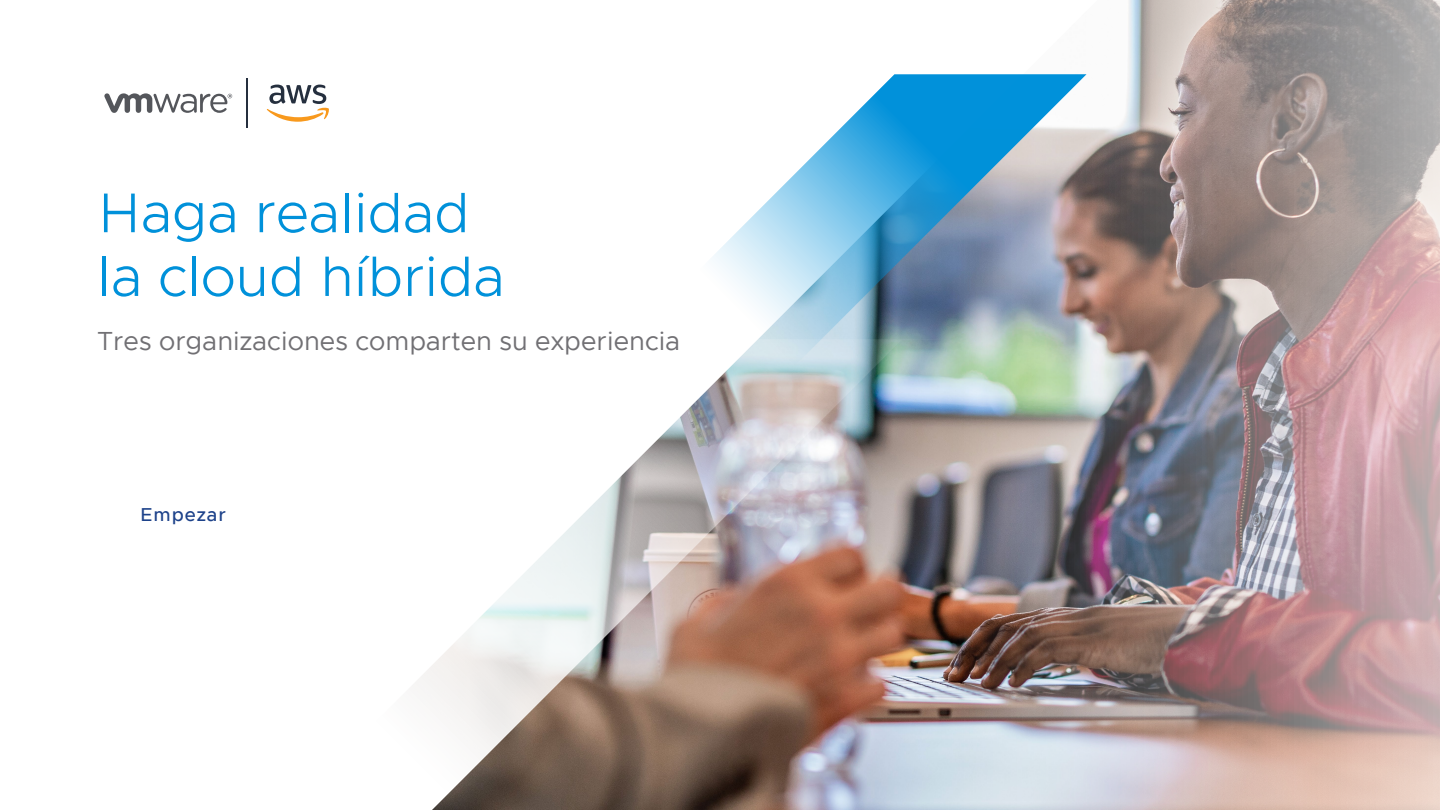
<style>
.page{position:relative;width:1440px;height:810px;background:#fff}
.page>*{position:absolute;margin:0;border:0;box-sizing:border-box;transform-origin:0 0}
.t1{font:300 56.25px/63.8px "Metropolis";color:#0091da}
.t2{font:26.25px "Metropolis";letter-spacing:.005em;color:#717074}
.t3{font:500 18.75px "Metropolis";letter-spacing:.05em;color:#1d428a}
</style>
<div class="page">
<img style="left:1120px;top:0;width:320px;height:810px">
<img style="left:232px;top:78px;width:888px;height:732px">
<img style="left:232px;top:339px;width:754px;height:471px">
<img style="left:499px;top:74px;width:588px;height:395px">
<hr style="left:247px;top:78px;width:1px;height:50px;background:#252f3e">
<svg style="left:266px;top:85px;width:63px;height:37px"></svg>
<svg style="left:104px;top:93px;width:128px;height:20px"></svg>
<h1 class="t1" style="left:98px;top:181px;width:409px">Haga realidad la cloud híbrida</h1>
<p class="t2" style="left:98px;top:325px;width:584px">Tres organizaciones comparten su experiencia</p>
<p class="t3" style="left:140px;top:502px;width:87px">Empezar</p>
</div>
